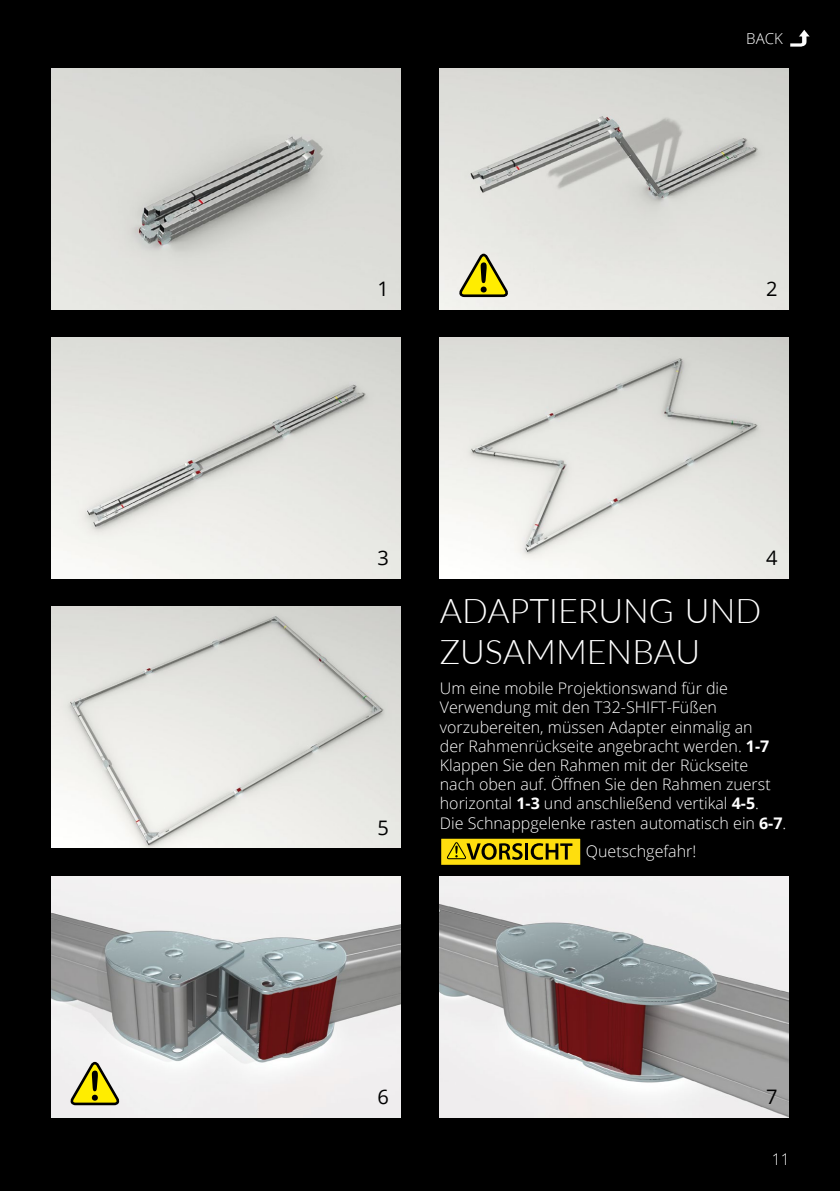
<style>
.page{position:relative;width:840px;height:1191px;background:#fff}
.page>*{position:absolute;margin:0;border:0;box-sizing:border-box;transform-origin:0 0}
.t1{font:300 34px/40.8px "Lato";color:#fff}
.t2{font:20px "Open Sans";color:#000}
.t3{font:300 16px/19.2px "Open Sans";color:#fff}
.t4{font:300 15px "Open Sans";color:#fff}
.s1{font-weight:700}
</style>
<div class="page">
<div style="left:0;top:0;width:839px;height:1191px;background:#000"></div>
<img style="left:51px;top:68px;width:349px;height:241px">
<img style="left:51px;top:337px;width:349px;height:241px">
<img style="left:439px;top:337px;width:349px;height:241px">
<img style="left:51px;top:607px;width:349px;height:241px">
<img style="left:439px;top:876px;width:349px;height:241px">
<img style="left:439px;top:68px;width:349px;height:241px">
<svg style="left:459px;top:254px;width:48px;height:43px;background:#bcb459"></svg>
<img style="left:51px;top:876px;width:349px;height:241px">
<svg style="left:70px;top:1061px;width:49px;height:44px"></svg>
<img style="left:787px;top:28px;width:24px;height:20px">
<svg style="left:439px;top:837px;width:142px;height:29px;background:#ae9809"></svg>
<p class="t2" style="left:377px;top:275px;width:13px">1</p>
<p class="t4" style="left:745px;top:28px;width:38px">BACK</p>
<p class="t2" style="left:765px;top:275px;width:13px">2</p>
<p class="t2" style="left:377px;top:544px;width:13px">3</p>
<p class="t2" style="left:765px;top:544px;width:13px">4</p>
<p class="t2" style="left:377px;top:814px;width:13px">5</p>
<h1 class="t1" style="left:439px;top:589px;width:323px">ADAPTIERUNG UND<br>ZUSAMMENBAU</h1>
<p class="t3" style="left:439px;top:678px;width:348px">Um eine mobile Projektionswand für die Verwendung mit den T32-SHIFT-Füßen vorzubereiten, müssen Adapter einmalig an<br>der Rahmenrückseite angebracht werden. <span class="s1">1-7<br></span>Klappen Sie den Rahmen mit der Rückseite nach oben auf. Öffnen Sie den Rahmen zuerst horizontal <span class="s1">1-3</span> und anschließend vertikal <span class="s1">4-5</span>.<br>Die Schnappgelenke rasten automatisch ein <span class="s1">6-7</span>.</p>
<p class="t3" style="left:585px;top:841px;width:112px">Quetschgefahr!</p>
<p class="t2" style="left:377px;top:1083px;width:13px">6</p>
<p class="t2" style="left:765px;top:1083px;width:13px">7</p>
<p class="t3" style="left:771px;top:1149px;width:20px">11</p>
</div>
